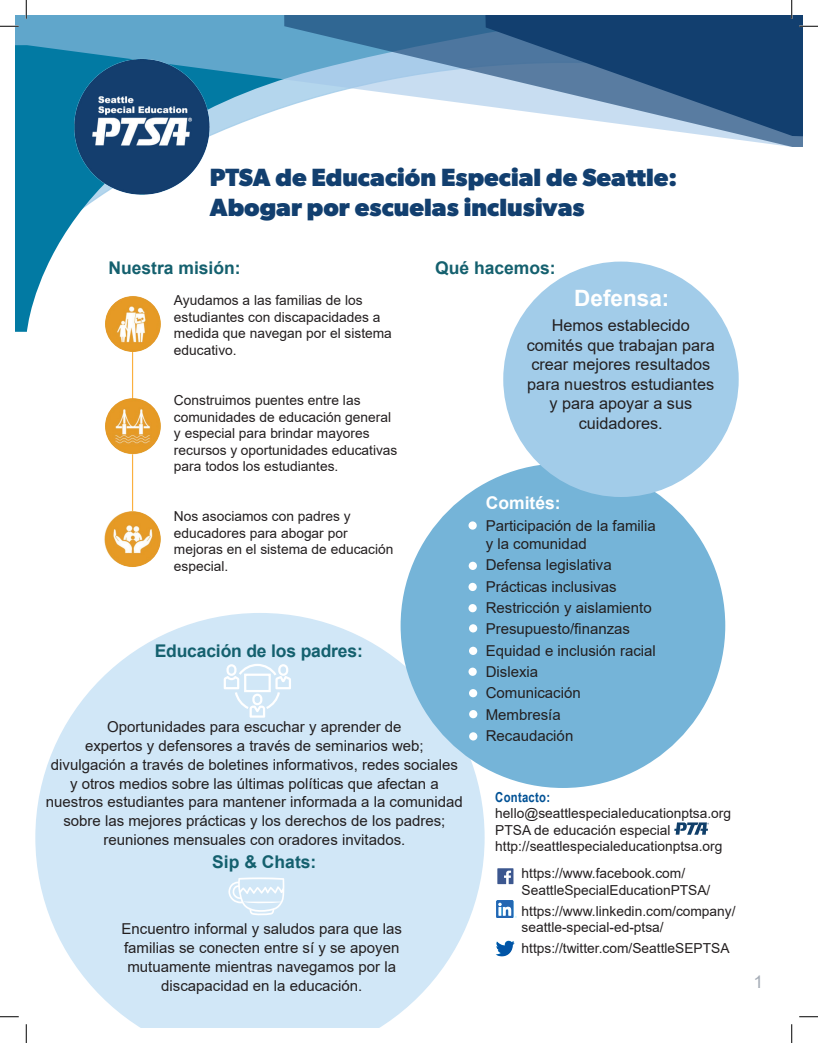
<style>
.page{position:relative;width:818px;height:1043px;background:#fff}
.page>*{position:absolute;margin:0;border:0;box-sizing:border-box;transform-origin:0 0}
.header_bold_20pt{font:700 25px/30px "Gibson";color:#123f6f}
.arial_bold_heading_1{font:700 22.5px "Arial";color:#fff}
.teal_bold_center_14p{font:700 17.5px "Arial";letter-spacing:-.01em;color:#14606e}
.teal_bold_14pt{font:700 17.5px "Arial";color:#14606e}
.arial_white_bold_14p{font:700 17.5px "Arial";color:#fff}
.t1{font:17.5px "Arial";color:#a4abb5}
.round_body_text_aria{font:16.25px/19.5px "Arial";color:#231f20;text-align:center}
.body_text_center_ali{font:15px/18.8px "Arial";color:#231f20;text-align:center}
.bullet_text_12pt{font:15px/17.5px "Arial";color:#231f20}
.Arial_body_text_11pt{font:13.75px/16.5px "Arial";color:#231f20}
.social_body_text_p1{font:13.75px/16.5px "Arial";color:#231f20}
.contact_body_text_p1{font:13.75px "Arial";color:#231f20}
.contact_body_text_p1-2{font:700 13.75px "Arial Narrow";letter-spacing:.02em;color:#015195}
</style>
<div class="page">
<svg style="left:15px;top:147px;width:146px;height:185px"></svg>
<svg style="left:15px;top:15px;width:269px;height:132px;background:#58a4c6"></svg>
<svg style="left:284px;top:15px;width:518px;height:132px"></svg>
<svg style="left:485px;top:15px;width:317px;height:122px;background:#4d7197"></svg>
<img style="left:71px;top:56px;width:141px;height:141px">
<svg style="left:35px;top:613px;width:449px;height:415px;background:#d7eaf8"></svg>
<div style="left:400px;top:463px;width:325px;height:325px;background:#75b4d8;border-radius:50%"></div>
<div style="left:503px;top:261px;width:235px;height:236px;background:#a2cce9;border-radius:50%"></div>
<hr style="left:132px;top:352px;width:1px;height:162px;background:#fbb03f">
<svg style="left:224px;top:663px;width:67px;height:54px"></svg>
<div style="left:244px;top:673px;width:27px;height:19px;border:2px solid #fff"></div>
<svg style="left:228px;top:877px;width:57px;height:38px"></svg>
<svg style="left:674px;top:822px;width:35px;height:12px"></svg>
<svg style="left:497px;top:868px;width:16px;height:16px"></svg>
<img style="left:496px;top:900px;width:20px;height:17px">
<svg style="left:496px;top:940px;width:18px;height:16px"></svg>
<img style="left:104px;top:511px;width:57px;height:56px">
<img style="left:105px;top:398px;width:56px;height:56px;border-radius:28px">
<img style="left:105px;top:296px;width:56px;height:56px;border-radius:28px">
<div style="left:468px;top:521px;width:8px;height:8px;background:#fff;border-radius:50%"></div>
<svg style="left:468px;top:561px;width:9px;height:9px"></svg>
<div style="left:468px;top:583px;width:8px;height:8px;background:#fff;border-radius:50%"></div>
<div style="left:468px;top:604px;width:8px;height:8px;background:#fff;border-radius:50%"></div>
<div style="left:469px;top:624px;width:8px;height:8px;background:#fff;border-radius:50%"></div>
<div style="left:469px;top:646px;width:8px;height:9px;background:#fff;border-radius:50%"></div>
<div style="left:468px;top:667px;width:8px;height:9px;background:#fff;border-radius:50%"></div>
<div style="left:469px;top:689px;width:8px;height:8px;background:#fff;border-radius:50%"></div>
<div style="left:469px;top:710px;width:8px;height:8px;background:#fff;border-radius:50%"></div>
<div style="left:469px;top:732px;width:8px;height:8px;background:#fff;border-radius:50%"></div>
<svg style="left:0;top:25px;width:19px;height:2px"></svg>
<svg style="left:799px;top:25px;width:19px;height:2px"></svg>
<svg style="left:0;top:1016px;width:19px;height:1px"></svg>
<svg style="left:799px;top:1016px;width:19px;height:1px"></svg>
<svg style="left:25px;top:0;width:2px;height:19px"></svg>
<svg style="left:25px;top:1024px;width:2px;height:18px"></svg>
<svg style="left:790px;top:0;width:2px;height:19px"></svg>
<svg style="left:791px;top:1024px;width:1px;height:18px"></svg>
<p class="header_bold_20pt" style="left:210px;top:162px;width:469px">PTSA de Educación Especial de Seattle:<br>Abogar por escuelas inclusivas</p>
<p class="teal_bold_14pt" style="left:108px;top:256px;width:134px">Nuestra misión:</p>
<p class="teal_bold_14pt" style="left:435px;top:256px;width:122px">Qué hacemos:</p>
<p class="Arial_body_text_11pt" style="left:174px;top:292px;width:219px">Ayudamos a las familias de los estudiantes con discapacidades a medida que navegan por el sistema educativo.</p>
<p class="Arial_body_text_11pt" style="left:174px;top:392px;width:225px">Construimos puentes entre las comunidades de educación general y especial para brindar mayores recursos y oportunidades educativas para todos los estudiantes.</p>
<p class="Arial_body_text_11pt" style="left:174px;top:508px;width:221px">Nos asociamos con padres y educadores para abogar por mejoras en el sistema de educación especial.</p>
<p class="teal_bold_center_14p" style="left:155px;top:638px;width:209px">Educación de los padres:</p>
<p class="body_text_center_ali" style="left:46px;top:717px;width:418px">Oportunidades para escuchar y aprender de<br>expertos y defensores a través de seminarios web; divulgación a través de boletines informativos, redes sociales y otros medios sobre las últimas políticas que afectan a nuestros estudiantes para mantener informada a la comunidad sobre las mejores prácticas y los derechos de los padres; reuniones mensuales con oradores invitados.</p>
<p class="teal_bold_center_14p" style="left:212px;top:849px;width:106px">Sip &amp; Chats:</p>
<p class="body_text_center_ali" style="left:122px;top:919px;width:282px">Encuentro informal y saludos para que las familias se conecten entre sí y se apoyen mutuamente mientras navegamos por la discapacidad en la educación.</p>
<p class="arial_bold_heading_1" style="left:574px;top:282px;width:97px">Defensa:</p>
<p class="round_body_text_aria" style="left:526px;top:316px;width:189px">Hemos establecido comités que trabajan para crear mejores resultados para nuestros estudiantes y para apoyar a sus cuidadores.</p>
<p class="arial_white_bold_14p" style="left:485px;top:491px;width:76px">Comités:</p>
<p class="bullet_text_12pt" style="left:485px;top:517px;width:172px">Participación de la familia y la comunidad</p>
<p class="bullet_text_12pt" style="left:485px;top:556px;width:127px">Defensa legislativa</p>
<p class="bullet_text_12pt" style="left:485px;top:577px;width:132px">Prácticas inclusivas</p>
<p class="bullet_text_12pt" style="left:485px;top:598px;width:167px">Restricción y aislamiento</p>
<p class="bullet_text_12pt" style="left:485px;top:620px;width:146px">Presupuesto/finanzas</p>
<p class="bullet_text_12pt" style="left:485px;top:641px;width:172px">Equidad e inclusión racial</p>
<p class="bullet_text_12pt" style="left:485px;top:662px;width:54px">Dislexia</p>
<p class="bullet_text_12pt" style="left:485px;top:684px;width:97px">Comunicación</p>
<p class="bullet_text_12pt" style="left:485px;top:705px;width:77px">Membresía</p>
<p class="bullet_text_12pt" style="left:485px;top:726px;width:89px">Recaudación</p>
<p class="contact_body_text_p1-2" style="left:495px;top:786px;width:56px">Contacto:</p>
<p class="contact_body_text_p1" style="left:495px;top:804px;width:237px">hello@seattlespecialeducationptsa.org</p>
<p class="contact_body_text_p1" style="left:495px;top:820px;width:177px">PTSA de educación especial</p>
<p class="contact_body_text_p1" style="left:495px;top:837px;width:228px">http://seattlespecialeducationptsa.org</p>
<p class="social_body_text_p1" style="left:521px;top:865px;width:190px">https://www.facebook.com/<br>SeattleSpecialEducationPTSA/</p>
<p class="social_body_text_p1" style="left:521px;top:902px;width:215px">https://www.linkedin.com/company/ seattle-special-ed-ptsa/</p>
<p class="social_body_text_p1" style="left:521px;top:940px;width:209px">https://twitter.com/SeattleSEPTSA</p>
<p class="t1" style="left:753px;top:969px;width:11px">1</p>
</div>
